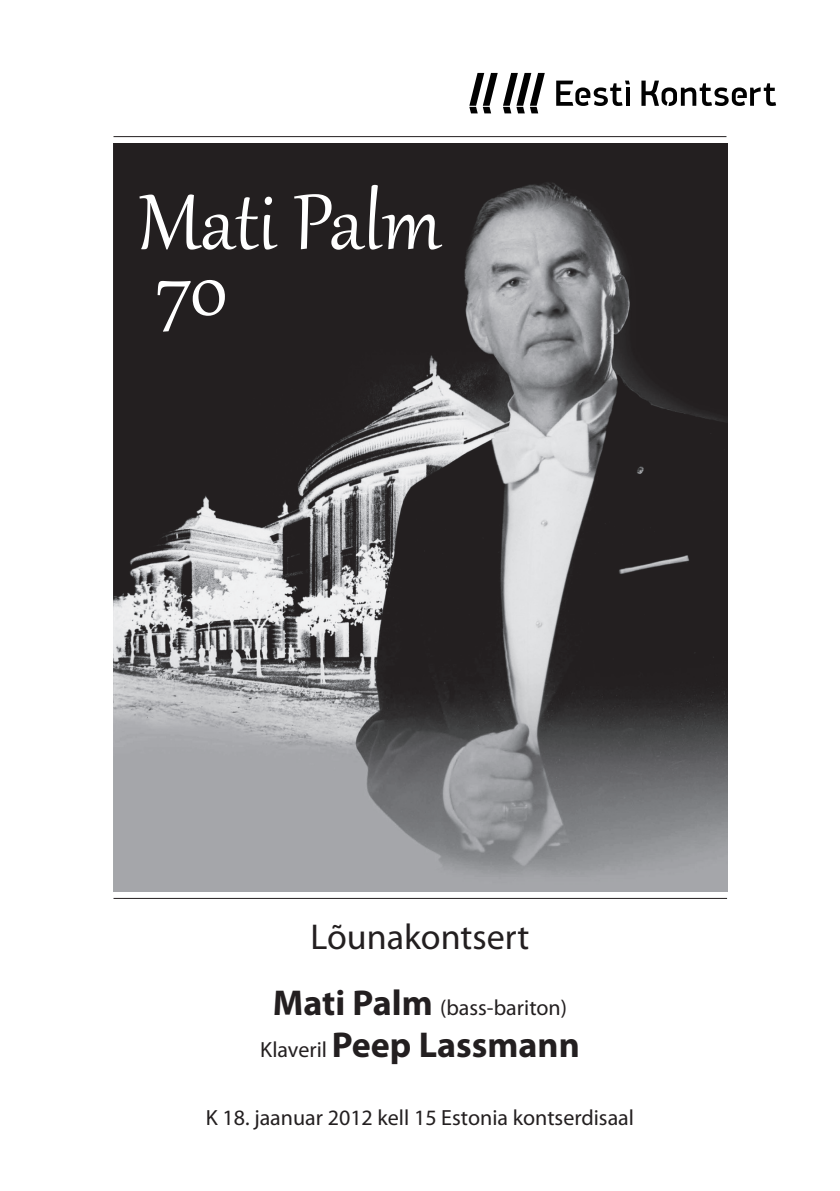
<style>
.page{position:relative;width:840px;height:1191px;background:#fff}
.page>*{position:absolute;margin:0;border:0;box-sizing:border-box;transform-origin:0 0}
.t1{font:96px "Gabriola";color:#fff}
.t2{font:700 36px "Myriad Pro";color:#231f20}
.t3{font:36px "Myriad Pro";color:#231f20}
.t4{font:22px "Myriad Pro";color:#231f20}
.s1{font-weight:700;font-size:36px}
.s2{font-weight:400;font-size:22px}
</style>
<div class="page">
<svg style="left:469px;top:73px;width:75px;height:40px"></svg>
<svg style="left:641px;top:81px;width:134px;height:25px"></svg>
<svg style="left:556px;top:81px;width:73px;height:25px"></svg>
<hr style="left:113px;top:136px;width:613px;height:1px;background:#231f20">
<hr style="left:113px;top:898px;width:613px;height:1px;background:#231f20">
<img style="left:113px;top:143px;width:613px;height:748px">
<h1 class="t1" style="left:138px;top:159px;width:304px">Mati Palm</h1>
<h1 class="t1" style="left:155px;top:225px;width:74px">70</h1>
<h2 class="t3" style="left:310px;top:914px;width:220px">Lõunakontsert</h2>
<p class="t4" style="left:273px;top:993px;width:295px"><span class="s1">Mati Palm</span> (bass-bariton)</p>
<h2 class="t2" style="left:260px;top:1021px;width:321px"><span class="s2">Klaveril</span> Peep Lassmann</h2>
<p class="t4" style="left:206px;top:1103px;width:429px">K 18. jaanuar 2012 kell 15 Estonia kontserdisaal</p>
</div>
